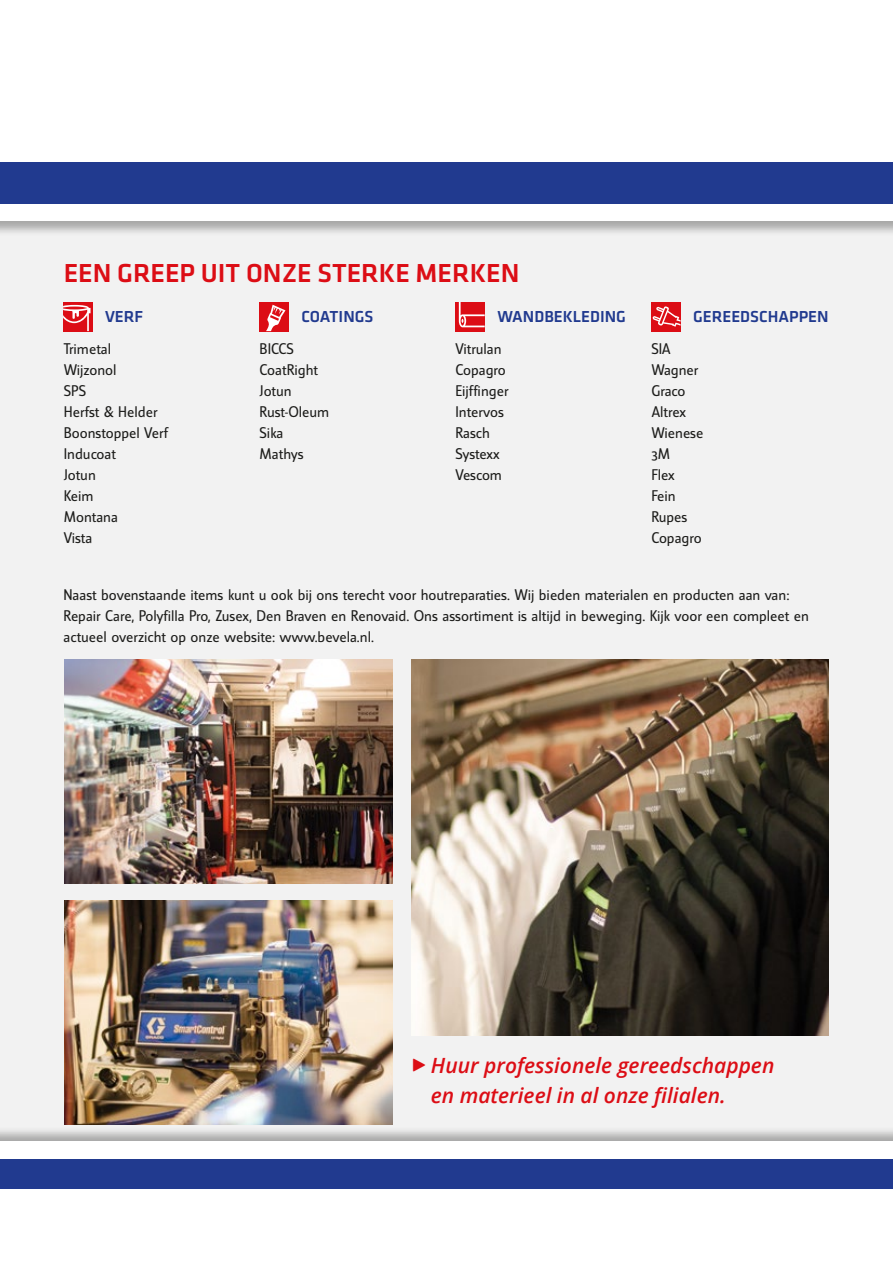
<style>
.page{position:relative;width:893px;height:1263px;background:#fff}
.page>*{position:absolute;margin:0;border:0;box-sizing:border-box;transform-origin:0 0}
.t1{font:500 27px "Klavika Basic";color:#dc0d15}
.t2{font:italic 600 21px/30.3px "Open Sans";color:#dc0d15}
.t3{font:500 16.5px "Klavika Basic";color:#213a8f}
.t4{font:15px/21px "Manual Round";color:#1d1d1b}
.s1{font-family:"Manual Round";font-weight:700;font-style:normal;font-size:30px}
</style>
<div class="page">
<div style="left:0;top:220px;width:893px;height:922px;background:#f2f2f2"></div>
<div style="left:0;top:1126px;width:893px;height:137px;background:#1d1d1b;opacity:.35"></div>
<div style="left:0;top:1142px;width:893px;height:121px;background:#fff"></div>
<div style="left:0;top:0;width:893px;height:236px;background:#1d1d1b;opacity:.35"></div>
<div style="left:0;top:0;width:893px;height:220px;background:#fff"></div>
<div style="left:0;top:1159px;width:893px;height:29px;background:#213a8f"></div>
<div style="left:0;top:162px;width:893px;height:41px;background:#213a8f"></div>
<img style="left:65px;top:901px;width:328px;height:223px">
<img style="left:65px;top:660px;width:328px;height:224px">
<img style="left:411px;top:660px;width:417px;height:375px">
<div style="left:63px;top:302px;width:29px;height:29px;background:#dc0d15"></div>
<svg style="left:63px;top:305px;width:28px;height:26px"></svg>
<div style="left:260px;top:302px;width:29px;height:29px;background:#dc0d15"></div>
<svg style="left:266px;top:305px;width:19px;height:26px"></svg>
<div style="left:455px;top:302px;width:30px;height:29px;background:linear-gradient(to right,#dc0d15,#dc0d15)"></div>
<svg style="left:459px;top:302px;width:26px;height:25px"></svg>
<div style="left:651px;top:302px;width:29px;height:29px;background:#dc0d15"></div>
<svg style="left:652px;top:306px;width:28px;height:21px"></svg>
<h1 class="t1" style="left:64px;top:255px;width:457px">EEN GREEP UIT ONZE STERKE MERKEN</h1>
<p class="t3" style="left:105px;top:305px;width:40px">VERF</p>
<p class="t4" style="left:64px;top:339px;width:106px">Trimetal<br>Wijzonol<br>SPS<br>Herfst &amp; Helder<br>Boonstoppel Verf<br>Inducoat<br>Jotun<br>Keim<br>Montana<br>Vista</p>
<p class="t3" style="left:302px;top:305px;width:73px">COATINGS</p>
<p class="t4" style="left:260px;top:339px;width:71px">BICCS<br>CoatRight<br>Jotun<br>Rust-Oleum<br>Sika<br>Mathys</p>
<p class="t3" style="left:497px;top:305px;width:130px">WANDBEKLEDING</p>
<p class="t4" style="left:455px;top:339px;width:55px">Vitrulan<br>Copagro<br>Eijffinger<br>Intervos<br>Rasch<br>Systexx<br>Vescom</p>
<p class="t3" style="left:693px;top:305px;width:137px">GEREEDSCHAPPEN</p>
<p class="t4" style="left:651px;top:339px;width:54px">SIA<br>Wagner<br>Graco<br>Altrex<br>Wienese<br>3M<br>Flex<br>Fein<br>Rupes<br>Copagro</p>
<p class="t4" style="left:63px;top:584px;width:747px">Naast bovenstaande items kunt u ook bij ons terecht voor houtreparaties. Wij bieden materialen en producten aan van:<br>Repair Care, Polyfilla Pro, Zusex, Den Braven en Renovaid. Ons assortiment is altijd in beweging. Kijk voor een compleet en actueel overzicht op onze website: www.bevela.nl.</p>
<h2 class="t2" style="left:431px;top:1050px;width:345px;text-indent:-20px"><span class="s1">ƒ</span> Huur professionele gereedschappen en materieel in al onze filialen.</h2>
</div>
